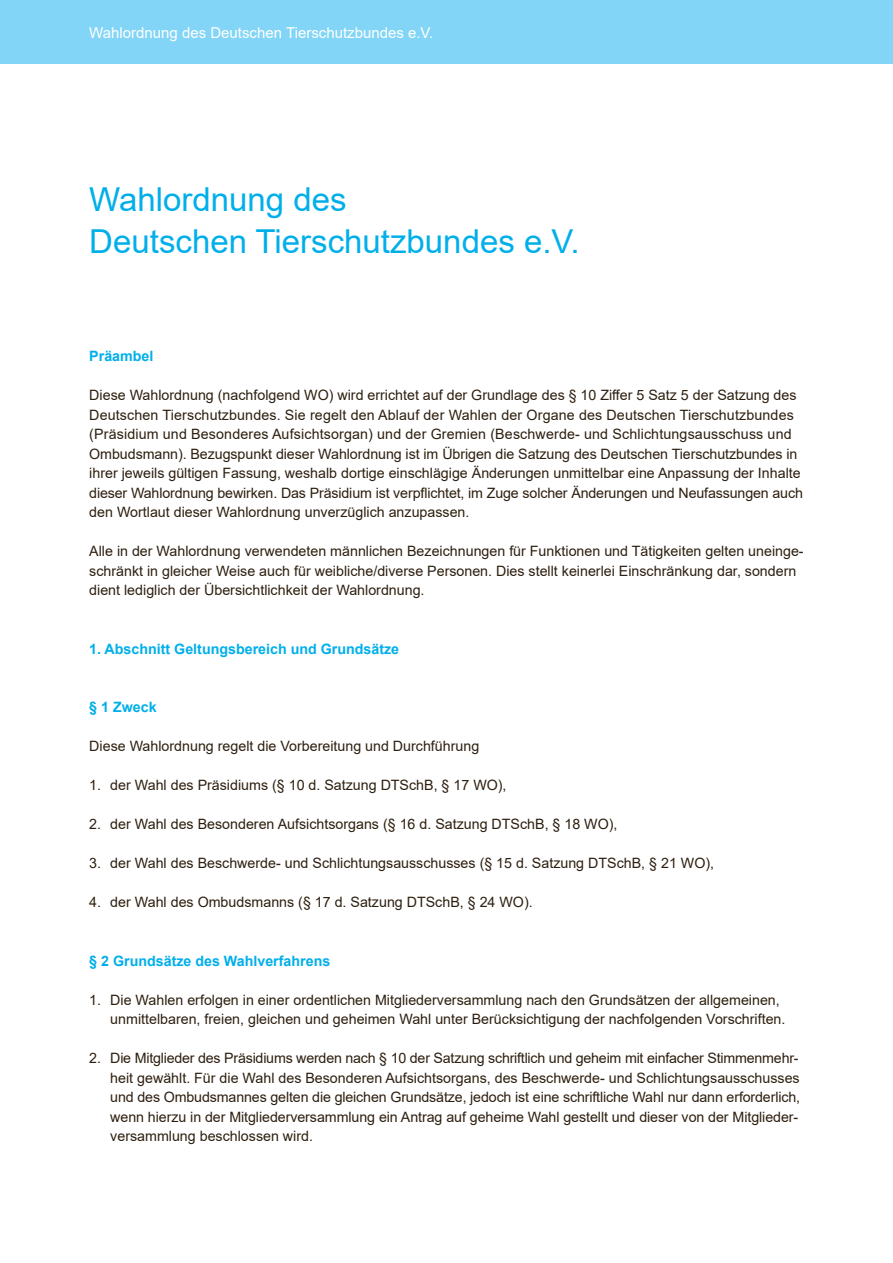
<style>
.page{position:relative;width:893px;height:1263px;background:#fff}
.page>*{position:absolute;margin:0;border:0;box-sizing:border-box;transform-origin:0 0}
.t1{font:33px/42px "Arial";color:#00afea}
.t2{font:15px "Arial";color:#fff}
.t3{font:14.25px/19.5px "Arial";color:#2d1f0f}
.t4{font:700 14.25px "Arial";color:#00afea}
</style>
<div class="page">
<div style="left:0;top:0;width:893px;height:64px;background:#82d5f6"></div>
<p class="t2" style="left:89px;top:22px;width:346px">Wahlordnung des Deutschen Tierschutzbundes e.V.</p>
<h1 class="t1" style="left:89px;top:178px;width:492px">Wahlordnung des<br>Deutschen Tierschutzbundes e.V.</h1>
<p class="t4" style="left:89px;top:346px;width:66px">Präambel</p>
<p class="t3" style="left:89px;top:385px;width:715px">Diese Wahlordnung (nachfolgend WO) wird errichtet auf der Grundlage des § 10 Ziffer 5 Satz 5 der Satzung des Deutschen Tierschutzbundes. Sie regelt den Ablauf der Wahlen der Organe des Deutschen Tierschutzbundes (Präsidium und Besonderes Aufsichtsorgan) und der Gremien (Beschwerde- und Schlichtungsausschuss und Ombudsmann). Bezugspunkt dieser Wahlordnung ist im Übrigen die Satzung des Deutschen Tierschutzbundes in ihrer jeweils gültigen Fassung, weshalb dortige einschlägige Änderungen unmittelbar eine Anpassung der Inhalte dieser Wahlordnung bewirken. Das Präsidium ist verpflichtet, im Zuge solcher Änderungen und Neufassungen auch den Wortlaut dieser Wahlordnung unverzüglich anzupassen.</p>
<p class="t3" style="left:89px;top:541px;width:716px">Alle in der Wahlordnung verwendeten männlichen Bezeichnungen für Funktionen und Tätigkeiten gelten uneinge&shy;schränkt in gleicher Weise auch für weibliche/diverse Personen. Dies stellt keinerlei Einschränkung dar, sondern dient lediglich der Übersichtlichkeit der Wahlordnung.</p>
<p class="t4" style="left:89px;top:639px;width:311px">1. Abschnitt Geltungsbereich und Grundsätze</p>
<p class="t4" style="left:89px;top:697px;width:69px">§ 1 Zweck</p>
<p class="t3" style="left:89px;top:736px;width:391px">Diese Wahlordnung regelt die Vorbereitung und Durchführung</p>
<p class="t3" style="left:89px;top:775px;width:419px">1. der Wahl des Präsidiums (§ 10 d. Satzung DTSchB, § 17 WO),</p>
<p class="t3" style="left:89px;top:814px;width:530px">2. der Wahl des Besonderen Aufsichtsorgans (§ 16 d. Satzung DTSchB, § 18 WO),</p>
<p class="t3" style="left:89px;top:853px;width:626px">3. der Wahl des Beschwerde- und Schlichtungsausschusses (§ 15 d. Satzung DTSchB, § 21 WO),</p>
<p class="t3" style="left:89px;top:892px;width:445px">4. der Wahl des Ombudsmanns (§ 17 d. Satzung DTSchB, § 24 WO).</p>
<p class="t4" style="left:89px;top:951px;width:243px">§ 2 Grundsätze des Wahlverfahrens</p>
<p class="t3" style="left:110px;top:990px;width:677px;text-indent:-21px">1. Die Wahlen erfolgen in einer ordentlichen Mitgliederversammlung nach den Grundsätzen der allgemeinen, unmittelbaren, freien, gleichen und geheimen Wahl unter Berücksichtigung der nachfolgenden Vorschriften.</p>
<p class="t3" style="left:110px;top:1048px;width:691px;text-indent:-21px">2. Die Mitglieder des Präsidiums werden nach § 10 der Satzung schriftlich und geheim mit einfacher Stimmenmehr&shy;heit gewählt. Für die Wahl des Besonderen Aufsichtsorgans, des Beschwerde- und Schlichtungsausschusses und des Ombudsmannes gelten die gleichen Grundsätze, jedoch ist eine schriftliche Wahl nur dann erforderlich, wenn hierzu in der Mitgliederversammlung ein Antrag auf geheime Wahl gestellt und dieser von der Mitglieder&shy;versammlung beschlossen wird.</p>
</div>
